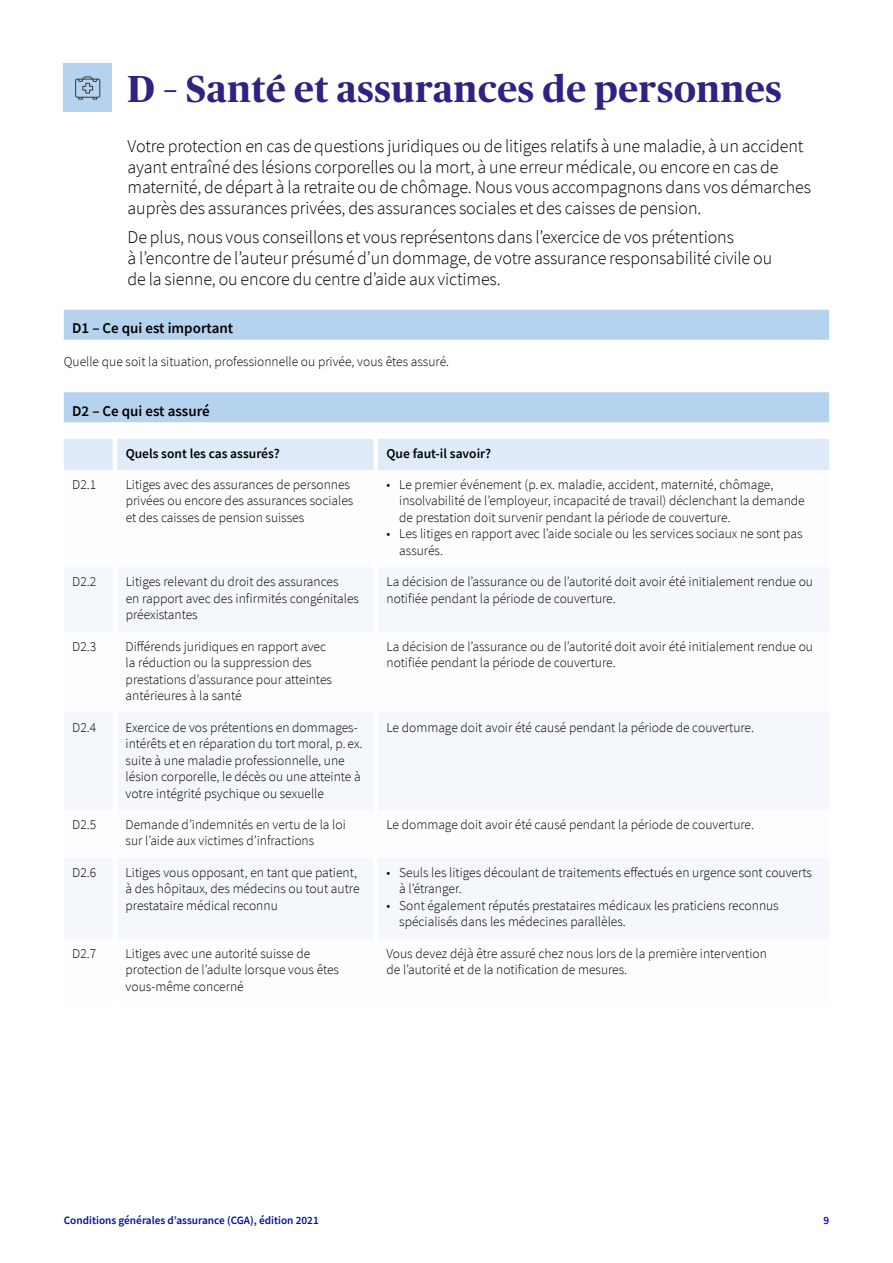
<style>
.page{position:relative;width:893px;height:1263px;background:#fff}
.page>*{position:absolute;margin:0;border:0;box-sizing:border-box;transform-origin:0 0}
.t1{font:700 37.5px "Publico Headline";letter-spacing:.02em;color:#2e2382}
.t2{font:300 18px/20.7px "Source Sans Pro";letter-spacing:-.005em;color:#000}
.t3{font:600 15px "Source Sans Pro";color:#000}
.t4{font:300 13.5px/16.5px "Source Sans Pro";color:#000}
.t5{font:600 13.5px "Source Sans Pro";color:#000}
.t6{font:600 11.25px "Source Sans Pro";color:#00109f}
</style>
<div class="page">
<div style="left:64px;top:310px;width:765px;height:30px;background:#b5d2ef"></div>
<div style="left:64px;top:392px;width:765px;height:30px;background:#b5d2ef"></div>
<div style="left:64px;top:439px;width:765px;height:31px;background:#dfebf9"></div>
<div style="left:64px;top:568px;width:765px;height:371px;background:#f4f8fd"></div>
<div style="left:64px;top:64px;width:48px;height:48px;background:#b5d2ef"></div>
<div style="left:75px;top:79px;width:25px;height:19px;border:1px solid #3a3a39;border-radius:2px"></div>
<svg style="left:78px;top:76px;width:19px;height:23px"></svg>
<h1 class="t1" style="left:128px;top:62px;width:656px">D – Santé et assurances de personnes</h1>
<p class="t2" style="left:128px;top:136px;width:685px">Votre protection en cas de questions juridiques ou de litiges relatifs à une maladie, à un accident ayant entraîné des lésions corporelles ou la mort, à une erreur médicale, ou encore en cas de maternité, de départ à la retraite ou de chômage. Nous vous accompagnons dans vos démarches auprès des assurances privées, des assurances sociales et des caisses de pension.</p>
<h2 class="t2" style="left:128px;top:227px;width:646px">De plus, nous vous conseillons et vous représentons dans l’exercice de vos prétentions<br>à l’encontre de l’auteur présumé d’un dommage, de votre assurance responsabilité civile ou de la sienne, ou encore du centre d’aide aux victimes.</h2>
<p class="t3" style="left:72px;top:318px;width:162px">D1 – Ce qui est important</p>
<p class="t4" style="left:64px;top:354px;width:387px">Quelle que soit la situation, professionnelle ou privée, vous êtes assuré.</p>
<p class="t3" style="left:72px;top:401px;width:139px">D2 – Ce qui est assuré</p>
<p class="t5" style="left:126px;top:444px;width:156px">Quels sont les cas assurés?</p>
<p class="t5" style="left:387px;top:444px;width:106px">Que faut-il savoir?</p>
<p class="t4" style="left:72px;top:476px;width:26px">D2.1</p>
<p class="t4" style="left:126px;top:476px;width:229px">Litiges avec des assurances de personnes privées ou encore des assurances sociales et des caisses de pension suisses</p>
<p class="t4" style="left:399px;top:476px;width:407px;text-indent:-13px">• Le premier événement (p. ex. maladie, accident, maternité, chômage, insolvabilité de l’employeur, incapacité de travail) déclenchant la demande de prestation doit survenir pendant la période de couverture.</p>
<p class="t4" style="left:399px;top:526px;width:405px;text-indent:-13px">• Les litiges en rapport avec l’aide sociale ou les services sociaux ne sont pas assurés.</p>
<p class="t4" style="left:72px;top:573px;width:26px">D2.2</p>
<p class="t4" style="left:126px;top:573px;width:235px">Litiges relevant du droit des assurances<br>en rapport avec des infirmités congénitales préexistantes</p>
<p class="t4" style="left:386px;top:573px;width:428px">La décision de l’assurance ou de l’autorité doit avoir été initialement rendue ou notifiée pendant la période de couverture.</p>
<p class="t4" style="left:72px;top:638px;width:26px">D2.3</p>
<p class="t4" style="left:126px;top:638px;width:208px">Différends juridiques en rapport avec la réduction ou la suppression des prestations d’assurance pour atteintes antérieures à la santé</p>
<p class="t4" style="left:386px;top:638px;width:428px">La décision de l’assurance ou de l’autorité doit avoir été initialement rendue ou notifiée pendant la période de couverture.</p>
<p class="t4" style="left:72px;top:719px;width:26px">D2.4</p>
<p class="t4" style="left:126px;top:719px;width:238px">Exercice de vos prétentions en dommages&shy;intérêts et en réparation du tort moral, p. ex. suite à une maladie professionnelle, une lésion corporelle, le décès ou une atteinte à votre intégrité psychique ou sexuelle</p>
<p class="t4" style="left:386px;top:719px;width:369px">Le dommage doit avoir été causé pendant la période de couverture.</p>
<p class="t4" style="left:72px;top:816px;width:26px">D2.5</p>
<p class="t4" style="left:126px;top:816px;width:222px">Demande d’indemnités en vertu de la loi sur l’aide aux victimes d’infractions</p>
<p class="t4" style="left:386px;top:816px;width:369px">Le dommage doit avoir été causé pendant la période de couverture.</p>
<p class="t4" style="left:72px;top:864px;width:26px">D2.6</p>
<p class="t4" style="left:126px;top:864px;width:235px">Litiges vous opposant, en tant que patient, à des hôpitaux, des médecins ou tout autre prestataire médical reconnu</p>
<p class="t4" style="left:399px;top:864px;width:414px;text-indent:-13px">• Seuls les litiges découlant de traitements effectués en urgence sont couverts à l’étranger.</p>
<p class="t4" style="left:399px;top:897px;width:381px;text-indent:-13px">• Sont également réputés prestataires médicaux les praticiens reconnus spécialisés dans les médecines parallèles.</p>
<p class="t4" style="left:72px;top:945px;width:26px">D2.7</p>
<p class="t4" style="left:126px;top:945px;width:215px">Litiges avec une autorité suisse de protection de l’adulte lorsque vous êtes vous-même concerné</p>
<p class="t4" style="left:386px;top:945px;width:382px">Vous devez déjà être assuré chez nous lors de la première intervention de l’autorité et de la notification de mesures.</p>
<p class="t6" style="left:64px;top:1213px;width:257px">Conditions générales d’assurance (CGA), édition 2021</p>
<p class="t6" style="left:823px;top:1213px;width:7px">9</p>
</div>
